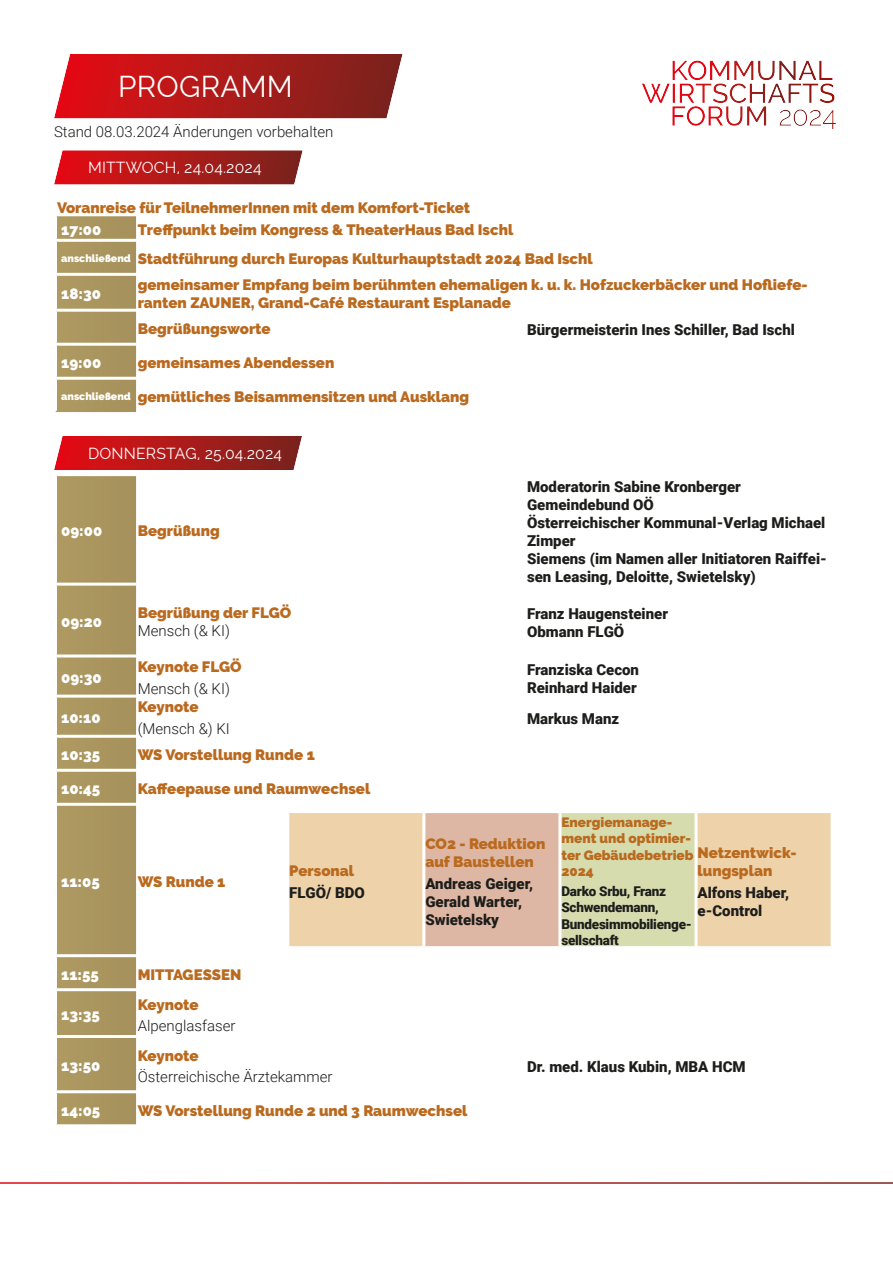
<style>
.page{position:relative;width:893px;height:1263px;background:#fff}
.page>*{position:absolute;margin:0;border:0;box-sizing:border-box;transform-origin:0 0}
.t1{font:29.55px "Raleway";letter-spacing:.01em;color:#fff}
.t2{font:15.75px "Raleway";letter-spacing:.01em;color:#fff}
.t3{font:900 15px/18px "Raleway";color:#ba6a1f}
.t4{font:900 15px/18px "Roboto";color:#1d1d1b}
.t5{font:300 15px "Roboto";color:#1d1d1b}
.t6{font:900 15px "Raleway";color:#fff}
.t7{font:900 13.5px/16.2px "Roboto";letter-spacing:-.02em;color:#1d1d1b}
.t8{font:900 13.5px/16.2px "Raleway";color:#ba6a1f}
.s1{font-size:10.5px;color:#fff}
</style>
<div class="page">
<svg style="left:54px;top:54px;width:349px;height:64px;background:#b12424"></svg>
<svg style="left:672px;top:61px;width:163px;height:65px"></svg>
<div style="left:56px;top:216px;width:80px;height:908px;background:#aa955f"></div>
<hr style="left:54px;top:216px;width:3px;height:23px;background:#fff">
<hr style="left:54px;top:239px;width:82px;height:3px;background:#fff">
<hr style="left:54px;top:242px;width:3px;height:31px;background:#fff">
<hr style="left:54px;top:273px;width:82px;height:3px;background:#fff">
<hr style="left:54px;top:276px;width:3px;height:33px;background:#fff">
<hr style="left:54px;top:309px;width:82px;height:3px;background:#fff">
<hr style="left:54px;top:312px;width:3px;height:31px;background:#fff">
<hr style="left:54px;top:343px;width:82px;height:3px;background:#fff">
<hr style="left:54px;top:346px;width:3px;height:31px;background:#fff">
<hr style="left:54px;top:377px;width:82px;height:3px;background:#fff">
<hr style="left:54px;top:380px;width:3px;height:31px;background:#fff">
<hr style="left:54px;top:473px;width:82px;height:3px;background:#fff">
<hr style="left:54px;top:476px;width:3px;height:107px;background:#fff">
<hr style="left:54px;top:583px;width:82px;height:3px;background:#fff">
<hr style="left:54px;top:586px;width:3px;height:68px;background:#fff">
<hr style="left:54px;top:654px;width:82px;height:3px;background:#fff">
<hr style="left:54px;top:657px;width:3px;height:38px;background:#fff">
<hr style="left:54px;top:695px;width:82px;height:3px;background:#fff">
<hr style="left:54px;top:698px;width:3px;height:37px;background:#fff">
<hr style="left:54px;top:735px;width:82px;height:3px;background:#fff">
<hr style="left:54px;top:738px;width:3px;height:31px;background:#fff">
<hr style="left:54px;top:769px;width:82px;height:3px;background:#fff">
<hr style="left:54px;top:772px;width:3px;height:31px;background:#fff">
<hr style="left:54px;top:803px;width:82px;height:3px;background:#fff">
<hr style="left:54px;top:806px;width:3px;height:148px;background:#fff">
<hr style="left:54px;top:954px;width:82px;height:3px;background:#fff">
<hr style="left:54px;top:957px;width:3px;height:31px;background:#fff">
<hr style="left:54px;top:988px;width:82px;height:3px;background:#fff">
<hr style="left:54px;top:991px;width:3px;height:44px;background:#fff">
<hr style="left:54px;top:1035px;width:82px;height:3px;background:#fff">
<hr style="left:54px;top:1038px;width:3px;height:52px;background:#fff">
<hr style="left:54px;top:1090px;width:82px;height:3px;background:#fff">
<hr style="left:54px;top:1093px;width:3px;height:31px;background:#fff">
<div style="left:288px;top:812px;width:136px;height:136px;background:#edd2aa"></div>
<div style="left:424px;top:812px;width:136px;height:136px;background:#ddb7a3"></div>
<div style="left:560px;top:812px;width:136px;height:136px;background:#d6dcae"></div>
<div style="left:696px;top:812px;width:136px;height:136px;background:#edd2aa"></div>
<hr style="left:286px;top:810px;width:138px;height:3px;background:#fff">
<hr style="left:286px;top:813px;width:3px;height:133px;background:#fff">
<hr style="left:424px;top:810px;width:136px;height:3px;background:#fff">
<hr style="left:422px;top:813px;width:3px;height:133px;background:#fff">
<hr style="left:560px;top:810px;width:136px;height:3px;background:#fff">
<hr style="left:558px;top:813px;width:3px;height:133px;background:#fff">
<hr style="left:696px;top:810px;width:138px;height:3px;background:#fff">
<hr style="left:694px;top:813px;width:3px;height:133px;background:#fff">
<hr style="left:831px;top:813px;width:3px;height:133px;background:#fff">
<hr style="left:286px;top:946px;width:138px;height:3px;background:#fff">
<hr style="left:424px;top:946px;width:136px;height:3px;background:#fff">
<hr style="left:560px;top:946px;width:136px;height:3px;background:#fff">
<hr style="left:696px;top:946px;width:138px;height:3px;background:#fff">
<svg style="left:54px;top:436px;width:248px;height:34px;background:#b02121"></svg>
<svg style="left:54px;top:150px;width:249px;height:35px;background:#b32929"></svg>
<h1 class="t1" style="left:118px;top:70px;width:176px">PROGRAMM</h1>
<p class="t5" style="left:54px;top:125px;width:281px">Stand 08.03.2024 Änderungen vorbehalten</p>
<p class="t2" style="left:88px;top:159px;width:175px">MITTWOCH, 24.04.2024</p>
<p class="t3" style="left:57px;top:199px;width:415px">Voranreise für TeilnehmerInnen mit dem Komfort-Ticket</p>
<p class="t6" style="left:61px;top:221px;width:42px">17:00</p>
<p class="t3" style="left:61px;top:214px;width:533px;line-height:29.7px;text-align:center">Treffpunkt beim Kongress &amp; TheaterHaus Bad Ischl<br><span class="s1">anschließend</span> Stadtführung durch Europas Kulturhauptstadt 2024 Bad Ischl</p>
<p class="t6" style="left:61px;top:286px;width:41px">18:30</p>
<p class="t3" style="left:138px;top:276px;width:671px">gemeinsamer Empfang beim berühmten ehemaligen k. u. k. Hofzuckerbäcker und Hofliefe&shy;ranten ZAUNER, Grand-Café Restaurant Esplanade</p>
<p class="t3" style="left:138px;top:320px;width:134px">Begrüßungsworte</p>
<p class="t4" style="left:527px;top:322px;width:269px">Bürgermeisterin Ines Schiller, Bad Ischl</p>
<p class="t6" style="left:61px;top:355px;width:42px">19:00</p>
<p class="t3" style="left:138px;top:354px;width:198px">gemeinsames Abendessen</p>
<p class="t3" style="left:61px;top:388px;width:409px"><span class="s1">anschließend</span> gemütliches Beisammensitzen und Ausklang</p>
<p class="t2" style="left:88px;top:444px;width:195px">DONNERSTAG, 25.04.2024</p>
<p class="t6" style="left:61px;top:523px;width:43px">09:00</p>
<p class="t3" style="left:138px;top:522px;width:84px">Begrüßung</p>
<p class="t6" style="left:61px;top:613px;width:42px">09:20</p>
<p class="t6" style="left:61px;top:669px;width:42px">09:30</p>
<p class="t6" style="left:61px;top:710px;width:41px">10:10</p>
<p class="t3" style="left:138px;top:604px;width:155px">Begrüßung der FLGÖ</p>
<p class="t5" style="left:138px;top:624px;width:94px">Mensch (&amp; KI)</p>
<p class="t3" style="left:138px;top:658px;width:105px">Keynote FLGÖ</p>
<p class="t5" style="left:138px;top:682px;width:94px">Mensch (&amp; KI)</p>
<p class="t3" style="left:138px;top:698px;width:62px">Keynote</p>
<p class="t5" style="left:138px;top:722px;width:94px">(Mensch &amp;) KI</p>
<p class="t6" style="left:61px;top:747px;width:41px">10:35</p>
<p class="t3" style="left:138px;top:746px;width:179px">WS Vorstellung Runde 1</p>
<p class="t6" style="left:61px;top:781px;width:41px">10:45</p>
<p class="t3" style="left:138px;top:780px;width:234px">Kaffeepause und Raumwechsel</p>
<p class="t6" style="left:61px;top:873px;width:40px">11:05</p>
<p class="t3" style="left:138px;top:873px;width:89px">WS Runde 1</p>
<p class="t6" style="left:61px;top:966px;width:39px">11:55</p>
<p class="t3" style="left:138px;top:966px;width:105px">MITTAGESSEN</p>
<p class="t6" style="left:61px;top:1006px;width:40px">13:35</p>
<p class="t3" style="left:138px;top:996px;width:62px">Keynote</p>
<p class="t5" style="left:138px;top:1018px;width:99px">Alpenglasfaser</p>
<p class="t3" style="left:289px;top:861px;width:66px">Personal</p>
<p class="t4" style="left:289px;top:884px;width:77px">FLGÖ/ BDO</p>
<p class="t6" style="left:61px;top:1057px;width:41px">13:50</p>
<p class="t3" style="left:138px;top:1047px;width:62px">Keynote</p>
<p class="t5" style="left:138px;top:1069px;width:196px">Österreichische Ärztekammer</p>
<p class="t4" style="left:527px;top:479px;width:301px">Moderatorin Sabine Kronberger<br>Gemeindebund OÖ<br>Österreichischer Kommunal-Verlag Michael<br>Zimper<br>Siemens (im Namen aller Initiatoren Raiffei&shy;sen Leasing, Deloitte, Swietelsky)</p>
<p class="t4" style="left:527px;top:606px;width:142px">Franz Haugensteiner<br>Obmann FLGÖ</p>
<p class="t4" style="left:527px;top:662px;width:114px">Franziska Cecon<br>Reinhard Haider</p>
<p class="t4" style="left:527px;top:711px;width:94px">Markus Manz</p>
<p class="t3" style="left:425px;top:834px;width:122px">CO2 - Reduktion auf Baustellen</p>
<p class="t4" style="left:425px;top:875px;width:109px">Andreas Geiger,<br>Gerald Warter,<br>Swietelsky</p>
<p class="t8" style="left:561px;top:814px;width:134px">Energiemanage&shy;ment und optimier&shy;ter Gebäudebetrieb<br>2024</p>
<p class="t7" style="left:561px;top:884px;width:132px">Darko Srbu, Franz<br>Schwendemann,<br>Bundesimmobilienge&shy;sellschaft</p>
<p class="t3" style="left:697px;top:843px;width:101px">Netzentwick&shy;lungsplan</p>
<p class="t4" style="left:697px;top:884px;width:93px">Alfons Haber, e-Control</p>
<p class="t4" style="left:527px;top:1059px;width:220px">Dr. med. Klaus Kubin, MBA HCM</p>
<p class="t6" style="left:61px;top:1102px;width:41px">14:05</p>
<p class="t3" style="left:138px;top:1102px;width:331px">WS Vorstellung Runde 2 und 3 Raumwechsel</p>
</div>
